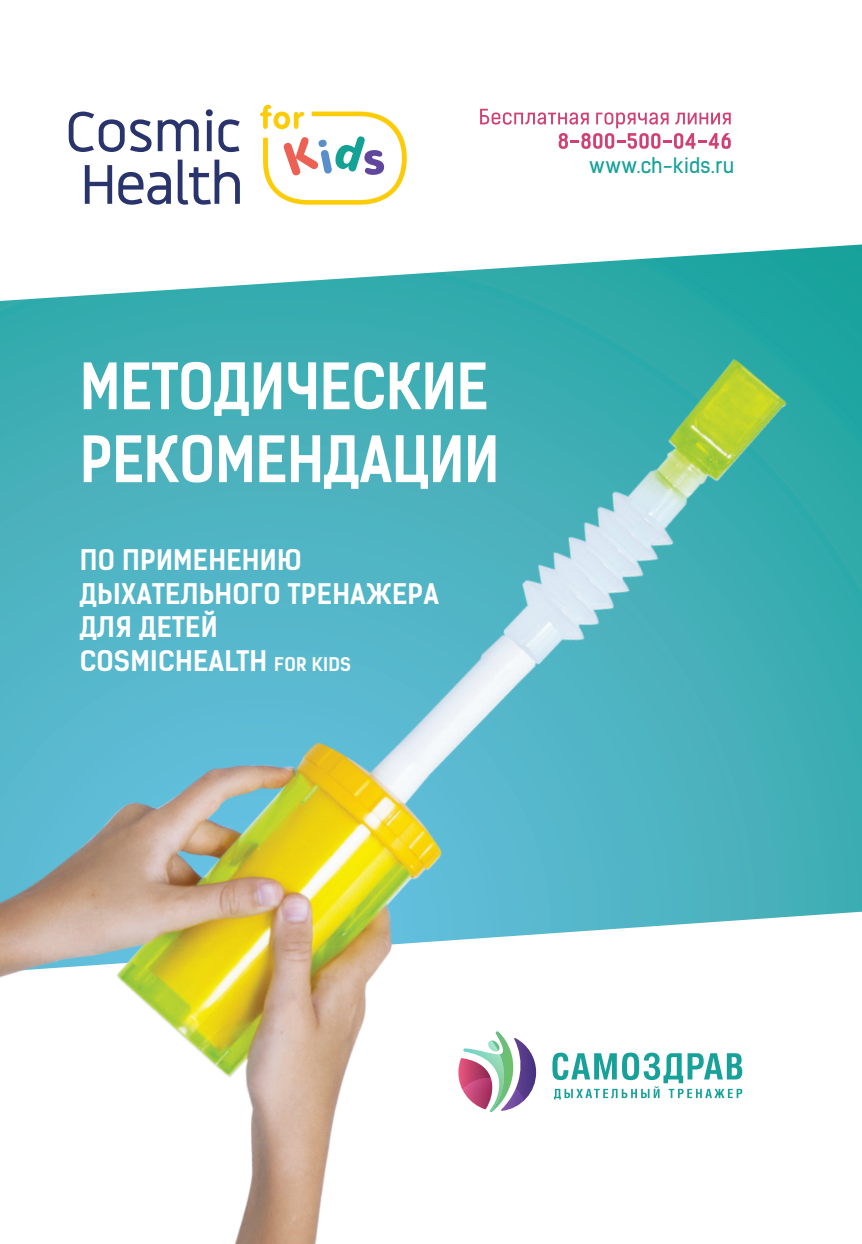
<style>
.page{position:relative;width:862px;height:1244px;background:#fff}
.page>*{position:absolute;margin:0;border:0;box-sizing:border-box;transform-origin:0 0}
.t1{font:60.75px/72.9px "Kelson Sans Bold RU";letter-spacing:-.005em;color:#fff;scale:.93 1}
.t2{font:27px/33.8px "Kelson Sans Bold RU";letter-spacing:.01em;color:#fff}
.t3{font:20.25px "Kelson Sans Regular RU";letter-spacing:.015em;color:#17a199}
.s1{font-size:18px}
</style>
<div class="page">
<svg style="left:69px;top:109px;width:171px;height:80px"></svg>
<svg style="left:260px;top:105px;width:146px;height:84px"></svg>
<svg style="left:480px;top:109px;width:250px;height:40px"></svg>
<img style="left:0;top:189px;width:861px;height:1055px">
<svg style="left:552px;top:1052px;width:189px;height:47px"></svg>
<svg style="left:458px;top:1031px;width:78px;height:81px"></svg>
<h1 class="t1" style="left:80px;top:350px;width:452px">МЕТОДИЧЕСКИЕ<br>РЕКОМЕНДАЦИИ</h1>
<p class="t2" style="left:80px;top:543px;width:360px">ПО ПРИМЕНЕНИЮ<br>ДЫХАТЕЛЬНОГО ТРЕНАЖЕРА<br>ДЛЯ ДЕТЕЙ<br>COSMICHEALTH <span class="s1">FOR KIDS</span></p>
<p class="t3" style="left:589px;top:152px;width:146px">www.ch-kids.ru</p>
</div>
